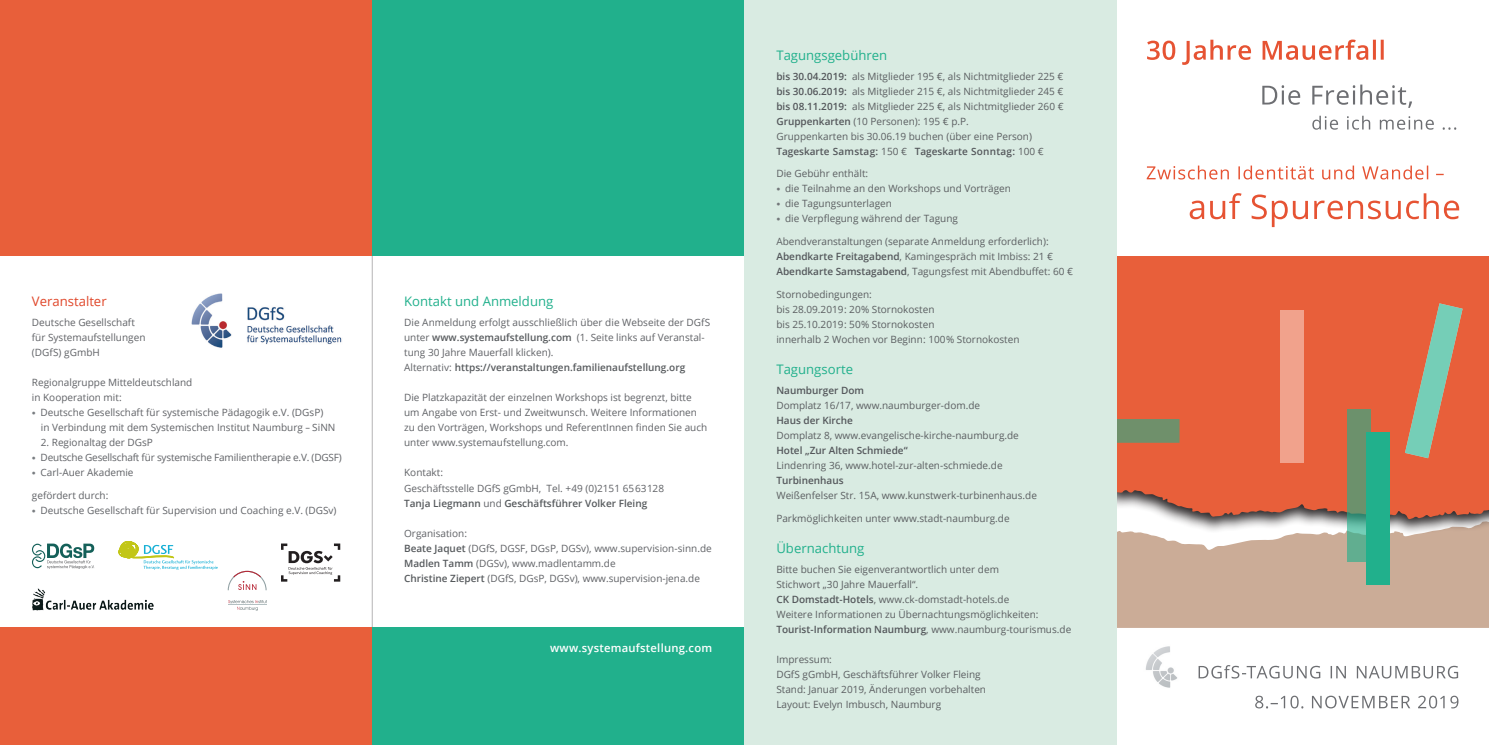
<style>
.page{position:relative;width:1489px;height:745px;background:#fff}
.page>*{position:absolute;margin:0;border:0;box-sizing:border-box;transform-origin:0 0}
.t1{font:13.12px "Open Sans";color:#21b08c}
.t2{font:13.12px "Open Sans";color:#e0472a}
.t3{font:600 11.25px "Open Sans";letter-spacing:.02em;color:#fff}
.t4{font:10px/15px "Open Sans";color:#5b5e61}
.t5{font:10px/15px "Open Sans";color:#606266}
.t6{font:10px "Open Sans";letter-spacing:-.02em;color:#606266}
.t7{font:600 10px "Open Sans";color:#53565a}
.s1{font-family:"Museo Sans 300";color:#797d81}
.s2{font-weight:600;color:#55595c}
.s3{font-weight:600;color:#53565a}
.s4{font-family:"Museo Sans 300";color:#73777a}
</style>
<div class="page">
<hr style="left:372px;top:0;width:1px;height:744px;background:#231f20">
<svg style="left:1147px;top:40px;width:236px;height:25px"></svg>
<svg style="left:1262px;top:84px;width:149px;height:24px"></svg>
<svg style="left:1312px;top:116px;width:143px;height:14px"></svg>
<svg style="left:1146px;top:165px;width:297px;height:14px"></svg>
<svg style="left:1189px;top:193px;width:269px;height:34px"></svg>
<img style="left:1145px;top:646px;width:32px;height:42px">
<div style="left:0;top:0;width:372px;height:255px;background:#e85f3a"></div>
<div style="left:0;top:627px;width:372px;height:117px;background:#e85f3a"></div>
<div style="left:372px;top:0;width:372px;height:255px;background:#21b08c"></div>
<div style="left:372px;top:627px;width:372px;height:117px;background:#21b08c"></div>
<img style="left:191px;top:293px;width:151px;height:55px">
<img style="left:32px;top:588px;width:122px;height:23px">
<svg style="left:119px;top:541px;width:99px;height:28px"></svg>
<svg style="left:32px;top:543px;width:62px;height:25px"></svg>
<svg style="left:281px;top:543px;width:59px;height:38px"></svg>
<div style="left:1116px;top:535px;width:372px;height:92px;background:#cbac97"></div>
<div style="left:1102px;top:250px;width:386px;height:285px;background:#231f20;opacity:.96"></div>
<div style="left:1116px;top:255px;width:372px;height:264px;background:#e85f3a"></div>
<svg style="left:1347px;top:409px;width:23px;height:152px;fill:#6c916c"></svg>
<svg style="left:1116px;top:419px;width:63px;height:23px"></svg>
<div style="left:1280px;top:310px;width:23px;height:152px;background:#f1a28c"></div>
<svg style="left:1404px;top:303px;width:58px;height:155px"></svg>
<div style="left:1365px;top:432px;width:24px;height:152px;background:#21b08c"></div>
<div style="left:1102px;top:235px;width:386px;height:20px;background:#fff"></div>
<div style="left:744px;top:0;width:372px;height:744px;background:#d9ebe2"></div>
<svg style="left:1255px;top:695px;width:203px;height:13px"></svg>
<svg style="left:1198px;top:665px;width:259px;height:13px"></svg>
<svg style="left:228px;top:600px;width:39px;height:10px"></svg>
<hr style="left:228px;top:604px;width:39px;height:1px;background:#b4c0c2">
<svg style="left:228px;top:570px;width:38px;height:20px"></svg>
<h1 class="t2" style="left:32px;top:292px;width:76px">Veranstalter</h1>
<p class="t5" style="left:32px;top:315px;width:115px">Deutsche Gesellschaft für Systemaufstellungen (DGfS) gGmbH</p>
<p class="t5" style="left:32px;top:375px;width:162px">Regionalgruppe Mitteldeutschland in Kooperation mit:</p>
<p class="t5" style="left:41px;top:405px;width:296px;text-indent:-9px"><span class="s1">•</span> Deutsche Gesellschaft für systemische Pädagogik e.V. (DGsP)<br>in Verbindung mit dem Systemischen Institut Naumburg – SiNN</p>
<p class="t5" style="left:41px;top:435px;width:113px">2. Regionaltag der DGsP</p>
<p class="t6" style="left:32px;top:450px;width:311px"><span class="s1">•</span> Deutsche Gesellschaft für systemische Familientherapie e.V. (DGSF)</p>
<p class="t5" style="left:32px;top:465px;width:103px"><span class="s1">•</span> Carl-Auer Akademie</p>
<p class="t5" style="left:32px;top:487px;width:78px">gefördert durch:</p>
<p class="t5" style="left:32px;top:502px;width:306px"><span class="s1">•</span> Deutsche Gesellschaft für Supervision und Coaching e.V. (DGSv)</p>
<h1 class="t1" style="left:404px;top:292px;width:151px">Kontakt und Anmeldung</h1>
<p class="t5" style="left:404px;top:315px;width:307px">Die Anmeldung erfolgt ausschließlich über die Webseite der DGfS unter <span class="s2">www.systemaufstellung.com</span> (1. Seite links auf Veranstal&shy;tung 30 Jahre Mauerfall klicken).<br>Alternativ: <span class="s2">https://veranstaltungen.familienaufstellung.org</span></p>
<p class="t5" style="left:404px;top:390px;width:304px">Die Platzkapazität der einzelnen Workshops ist begrenzt, bitte um Angabe von Erst- und Zweitwunsch. Weitere Informationen zu den Vorträgen, Workshops und ReferentInnen finden Sie auch unter www.systemaufstellung.com.</p>
<p class="t5" style="left:404px;top:465px;width:261px">Kontakt:<br>Geschäftsstelle DGfS gGmbH, Tel. +49 (0)2151 6563128<br><span class="s2">Tanja Liegmann</span> und <span class="s2">Geschäftsführer Volker Fleing</span></p>
<p class="t5" style="left:404px;top:525px;width:309px">Organisation:<br><span class="s2">Beate Jaquet</span> (DGfS, DGSF, DGsP, DGSv), www.supervision-sinn.de <span class="s2">Madlen Tamm</span> (DGSv), www.madlentamm.de<br><span class="s2">Christine Ziepert</span> (DGfS, DGsP, DGSv), www.supervision-jena.de</p>
<p class="t3" style="left:550px;top:639px;width:163px">www.systemaufstellung.com</p>
<h1 class="t1" style="left:776px;top:46px;width:112px">Tagungsgebühren</h1>
<p class="t4" style="left:776px;top:68px;width:289px"><span class="s3">bis 30.04.2019:</span> als Mitglieder 195 €, als Nichtmitglieder 225 € <span class="s3">bis 30.06.2019:</span> als Mitglieder 215 €, als Nichtmitglieder 245 € <span class="s3">bis 08.11.2019:</span> als Mitglieder 225 €, als Nichtmitglieder 260 € <span class="s3">Gruppenkarten</span> (10 Personen): 195 € p.P.<br>Gruppenkarten bis 30.06.19 buchen (über eine Person)<br><span class="s3">Tageskarte Samstag:</span> 150 € <span class="s3">Tageskarte Sonntag:</span> 100 €</p>
<p class="t4" style="left:776px;top:166px;width:93px">Die Gebühr enthält:</p>
<p class="t4" style="left:776px;top:181px;width:236px"><span class="s4">•</span> die Teilnahme an den Workshops und Vorträgen</p>
<p class="t4" style="left:776px;top:196px;width:117px"><span class="s4">•</span> die Tagungsunterlagen</p>
<p class="t4" style="left:776px;top:211px;width:183px"><span class="s4">•</span> die Verpflegung während der Tagung</p>
<p class="t4" style="left:776px;top:233px;width:298px">Abendveranstaltungen (separate Anmeldung erforderlich):<br><span class="s3">Abendkarte Freitagabend</span>, Kamingespräch mit Imbiss: 21 €<br><span class="s3">Abendkarte Samstagabend</span>, Tagungsfest mit Abendbuffet: 60 €</p>
<p class="t4" style="left:776px;top:286px;width:245px">Stornobedingungen:<br>bis 28.09.2019: 20% Stornokosten<br>bis 25.10.2019: 50% Stornokosten<br>innerhalb 2 Wochen vor Beginn: 100% Stornokosten</p>
<h1 class="t1" style="left:776px;top:360px;width:78px">Tagungsorte</h1>
<p class="t7" style="left:776px;top:383px;width:89px">Naumburger Dom</p>
<p class="t4" style="left:776px;top:397px;width:205px">Domplatz 16/17, www.naumburger-dom.de</p>
<p class="t7" style="left:776px;top:413px;width:78px">Haus der Kirche</p>
<p class="t4" style="left:776px;top:427px;width:244px">Domplatz 8, www.evangelische-kirche-naumburg.de</p>
<p class="t7" style="left:776px;top:443px;width:133px">Hotel „Zur Alten Schmiede“</p>
<p class="t4" style="left:776px;top:457px;width:228px">Lindenring 36, www.hotel-zur-alten-schmiede.de</p>
<p class="t7" style="left:776px;top:473px;width:69px">Turbinenhaus</p>
<p class="t4" style="left:776px;top:487px;width:262px">Weißenfelser Str. 15A, www.kunstwerk-turbinenhaus.de</p>
<p class="t4" style="left:776px;top:510px;width:235px">Parkmöglichkeiten unter www.stadt-naumburg.de</p>
<h1 class="t1" style="left:776px;top:539px;width:89px">Übernachtung</h1>
<p class="t4" style="left:776px;top:561px;width:296px">Bitte buchen Sie eigenverantwortlich unter dem<br>Stichwort „30 Jahre Mauerfall“.<br><span class="s3">CK Domstadt-Hotels</span>, www.ck-domstadt-hotels.de<br>Weitere Informationen zu Übernachtungsmöglichkeiten:<br><span class="s3">Tourist-Information Naumburg</span>, www.naumburg-tourismus.de</p>
<p class="t4" style="left:776px;top:651px;width:211px">Impressum:<br>DGfS gGmbH, Geschäftsführer Volker Fleing Stand: Januar 2019, Änderungen vorbehalten Layout: Evelyn Imbusch, Naumburg</p>
</div>
